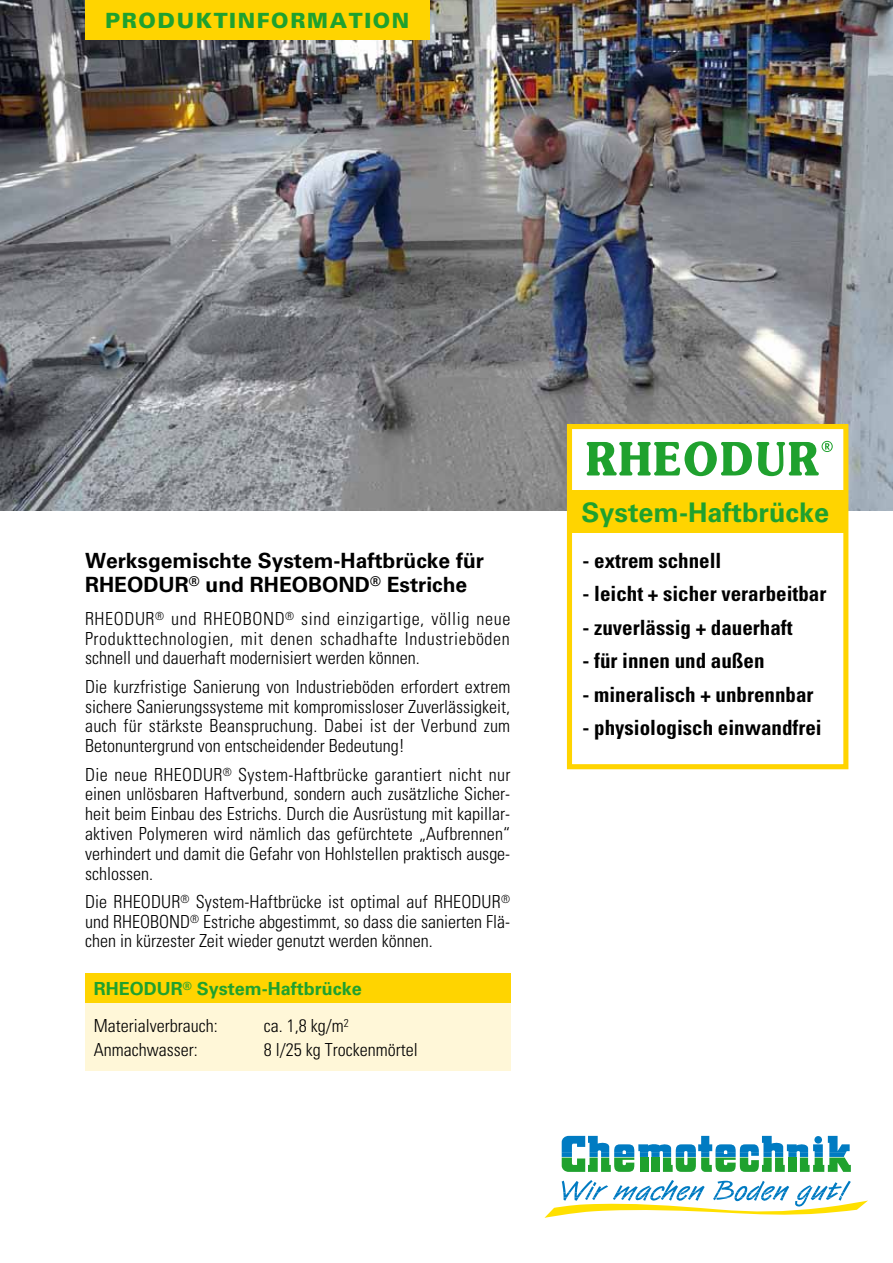
<style>
.page{position:relative;width:893px;height:1263px;background:#fff}
.page>*{position:absolute;margin:0;border:0;box-sizing:border-box;transform-origin:0 0}
.t1{font:700 27px "Univers LT";color:#1fa12e}
.t2{font:700 condensed 21px "Univers LT";color:#000}
.t3{font:700 21px/24px "Univers LT";color:#000}
.t4{font:900 21px "Univers LT";letter-spacing:.075em;color:#1fa12e}
.t5{font:300 condensed 18px/19.8px "Univers LT";color:#000;text-align:justify}
.t6{font:700 18px/37.5px "Univers LT";color:#1fa12e}
.s1{font-weight:300;font-stretch:condensed;color:#000}
</style>
<div class="page">
<img style="left:0;top:0;width:893px;height:510px">
<div style="left:85px;top:997px;width:425px;height:73px;background:#fff7d8"></div>
<div style="left:85px;top:973px;width:425px;height:30px;background:#ffd400"></div>
<div style="left:569px;top:426px;width:277px;height:341px;background:#fff"></div>
<div style="left:567px;top:424px;width:281px;height:345px;border:5px solid #ffd400"></div>
<div style="left:569px;top:490px;width:277px;height:43px;background:#ffd400"></div>
<svg style="left:587px;top:441px;width:246px;height:35px"></svg>
<svg style="left:562px;top:1136px;width:289px;height:36px"></svg>
<svg style="left:544px;top:1180px;width:323px;height:38px"></svg>
<div style="left:85px;top:0;width:344px;height:39px;background:#ffd400"></div>
<p class="t4" style="left:105px;top:7px;width:306px">PRODUKTINFORMATION</p>
<p class="t3" style="left:85px;top:549px;width:401px">Werksgemischte System-Haftbrücke für<br>RHEODUR<sup>®</sup> und RHEOBOND<sup>®</sup> Estriche</p>
<p class="t5" style="left:85px;top:609px;width:427px">RHEODUR<sup>®</sup> und RHEOBOND<sup>®</sup> sind einzigartige, völlig neue Produkttechnologien, mit denen schadhafte Industrieböden schnell und dauerhaft modernisiert werden können.</p>
<p class="t5" style="left:85px;top:676px;width:427px">Die kurzfristige Sanierung von Industrieböden erfordert extrem sichere Sanierungssysteme mit kompromissloser Zuverlässigkeit, auch für stärkste Beanspruchung. Dabei ist der Verbund zum Betonuntergrund von entscheidender Bedeutung!</p>
<p class="t5" style="left:85px;top:764px;width:427px">Die neue RHEODUR<sup>®</sup> System-Haftbrücke garantiert nicht nur einen unlösbaren Haftverbund, sondern auch zusätzliche Sicher&shy;heit beim Einbau des Estrichs. Durch die Ausrüstung mit kapillar&shy;aktiven Polymeren wird nämlich das gefürchtete „Aufbrennen“ verhindert und damit die Gefahr von Hohlstellen praktisch ausge&shy;schlossen.</p>
<p class="t5" style="left:85px;top:891px;width:427px">Die RHEODUR<sup>®</sup> System-Haftbrücke ist optimal auf RHEODUR<sup>® </sup>und RHEOBOND<sup>®</sup> Estriche abgestimmt, so dass die sanierten Flä&shy;chen in kürzester Zeit wieder genutzt werden können.</p>
<p class="t6" style="left:94px;top:970px;width:270px">RHEODUR<sup>®</sup> System-Haftbrücke<br><span class="s1">Materialverbrauch:</span></p>
<p class="t5" style="left:264px;top:1016px;width:86px">ca. 1,8 kg/m<sup>2</sup></p>
<p class="t5" style="left:94px;top:1040px;width:105px">Anmachwasser:</p>
<p class="t5" style="left:264px;top:1040px;width:155px">8 l/25 kg Trockenmörtel</p>
<h1 class="t1" style="left:581px;top:497px;width:249px">System-Haftbrücke</h1>
<p class="t2" style="left:582px;top:547px;width:140px">- extrem schnell</p>
<p class="t2" style="left:582px;top:581px;width:245px">- leicht + sicher verarbeitbar</p>
<p class="t2" style="left:582px;top:614px;width:211px">- zuverlässig + dauerhaft</p>
<p class="t2" style="left:582px;top:648px;width:183px">- für innen und außen</p>
<p class="t2" style="left:582px;top:681px;width:232px">- mineralisch + unbrennbar</p>
<p class="t2" style="left:582px;top:715px;width:241px">- physiologisch einwandfrei</p>
</div>
